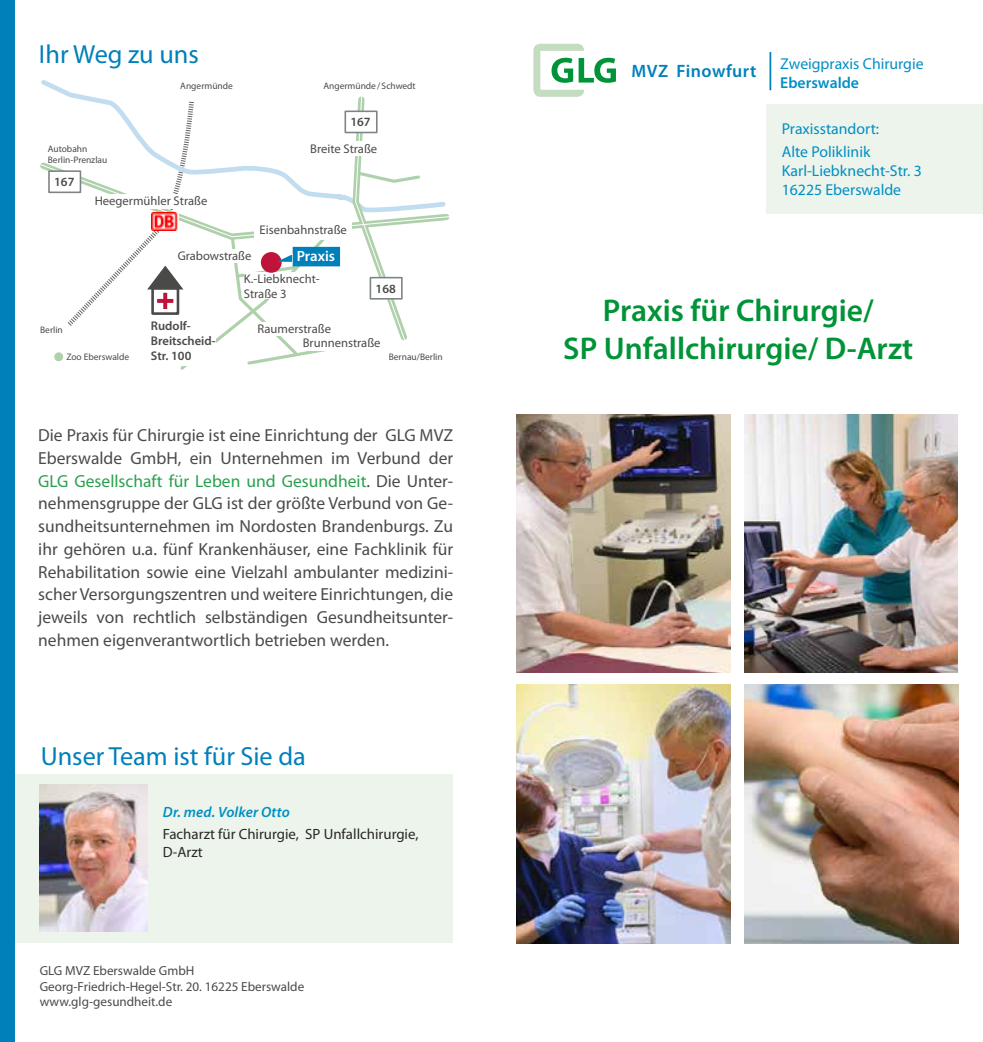
<style>
.page{position:relative;width:983px;height:1042px;background:#fff}
.page>*{position:absolute;margin:0;border:0;box-sizing:border-box;transform-origin:0 0}
.t1{font:600 31.5px/37.8px "Myriad Pro";color:#009338;text-align:center}
.t2{font:26.25px "Myriad Pro";color:#0080bb}
.t3{font:600 17.85px "Myriad Pro";letter-spacing:.025em;color:#0080bb}
.t4{font:17.5px/22.8px "Myriad Pro";color:#4a4a49;text-align:justify}
.t5{font:15.75px/23.8px "Myriad Pro";color:#008fc5}
.t6{font:600 15.75px "Myriad Pro";color:#008fc5}
.t7{font:14.88px/17.5px "Myriad Pro";color:#282827}
.t8{font:italic 600 14.88px "Myriad Pro";letter-spacing:.01em;color:#008fc5}
.t9{font:600 14.88px "Myriad Pro";color:#fff}
.t10{font:13.12px/15.8px "Myriad Pro";color:#4a4a49}
.t11{font:12.6px/15px "Myriad Pro";color:#4a4a49}
.t12{font:600 12.6px/15px "Myriad Pro";color:#4a4a49}
.t13{font:9.45px/11.4px "Myriad Pro";color:#4a4a49}
.s1{color:#2aa04e}
</style>
<div class="page">
<div style="left:4px;top:774px;width:448px;height:169px;background:#ecf4eb"></div>
<div style="left:0;top:0;width:15px;height:1042px;background:#0080bb"></div>
<svg style="left:533px;top:44px;width:82px;height:53px"></svg>
<img style="left:40px;top:785px;width:107px;height:146px">
<svg style="left:40px;top:92px;width:410px;height:278px"></svg>
<hr style="left:769px;top:52px;width:2px;height:38px;background:#0080bb">
<div style="left:766px;top:104px;width:216px;height:109px;background:#ecf4eb"></div>
<img style="left:744px;top:685px;width:214px;height:258px">
<img style="left:516px;top:415px;width:214px;height:258px">
<img style="left:516px;top:685px;width:214px;height:258px">
<img style="left:744px;top:415px;width:213px;height:258px">
<h2 class="t2" style="left:39px;top:38px;width:161px">Ihr Weg zu uns</h2>
<p class="t13" style="left:180px;top:80px;width:54px">Angermünde</p>
<p class="t13" style="left:323px;top:80px;width:94px">Angermünde/ Schwedt</p>
<p class="t13" style="left:48px;top:143px;width:61px">Autobahn<br>Berlin-Prenzlau</p>
<p class="t12" style="left:54px;top:174px;width:22px">167</p>
<p class="t11" style="left:95px;top:193px;width:114px">Heegermühler Straße</p>
<p class="t11" style="left:178px;top:248px;width:75px">Grabowstraße</p>
<p class="t12" style="left:350px;top:114px;width:22px">167</p>
<p class="t11" style="left:310px;top:141px;width:68px">Breite Straße</p>
<p class="t11" style="left:259px;top:222px;width:89px">Eisenbahnstraße</p>
<p class="t9" style="left:297px;top:246px;width:40px">Praxis</p>
<p class="t13" style="left:40px;top:324px;width:24px">Berlin</p>
<p class="t13" style="left:66px;top:351px;width:64px">Zoo Eberswalde</p>
<p class="t11" style="left:244px;top:271px;width:77px">K.-Liebknecht-<br>Straße 3</p>
<p class="t12" style="left:375px;top:280px;width:22px">168</p>
<p class="t12" style="left:151px;top:318px;width:41px">Rudolf-</p>
<p class="t11" style="left:257px;top:321px;width:75px">Raumerstraße</p>
<p class="t12" style="left:151px;top:333px;width:66px">Breitscheid-<br>Str. 100</p>
<p class="t11" style="left:303px;top:335px;width:79px">Brunnenstraße</p>
<p class="t13" style="left:388px;top:351px;width:55px">Bernau/Berlin</p>
<p class="t4" style="left:38px;top:423px;width:416px">Die Praxis für Chirurgie ist eine Einrichtung der GLG MVZ Eberswalde GmbH, ein Unternehmen im Verbund der <span class="s1">GLG Gesellschaft für Leben und Gesundheit</span>. Die Unter&shy;nehmensgruppe der GLG ist der größte Verbund von Ge&shy;sundheitsunternehmen im Nordosten Brandenburgs. Zu ihr gehören u.a. fünf Krankenhäuser, eine Fachklinik für Rehabilitation sowie eine Vielzahl ambulanter medizini&shy;scher Versorgungszentren und weitere Einrichtungen, die jeweils von rechtlich selbständigen Gesundheitsunter&shy;nehmen eigenverantwortlich betrieben werden.</p>
<h2 class="t2" style="left:41px;top:740px;width:266px">Unser Team ist für Sie da</h2>
<p class="t8" style="left:163px;top:802px;width:129px">Dr. med. Volker Otto</p>
<p class="t7" style="left:163px;top:825px;width:257px">Facharzt für Chirurgie, SP Unfallchirurgie,<br>D-Arzt</p>
<p class="t10" style="left:40px;top:962px;width:266px">GLG MVZ Eberswalde GmbH<br>Georg-Friedrich-Hegel-Str. 20. 16225 Eberswalde www.glg-gesundheit.de</p>
<p class="t3" style="left:631px;top:59px;width:126px">MVZ Finowfurt</p>
<p class="t5" style="left:780px;top:51px;width:145px">Zweigpraxis Chirurgie</p>
<p class="t6" style="left:780px;top:72px;width:80px">Eberswalde</p>
<p class="t5" style="left:781px;top:116px;width:99px">Praxisstandort:<br>Alte Poliklinik</p>
<p class="t5" style="left:781px;top:161px;width:142px;line-height:18.9px">Karl-Liebknecht-Str. 3<br>16225 Eberswalde</p>
<h1 class="t1" style="left:563px;top:291px;width:351px">Praxis für Chirurgie/<br>SP Unfallchirurgie/ D-Arzt</h1>
</div>
